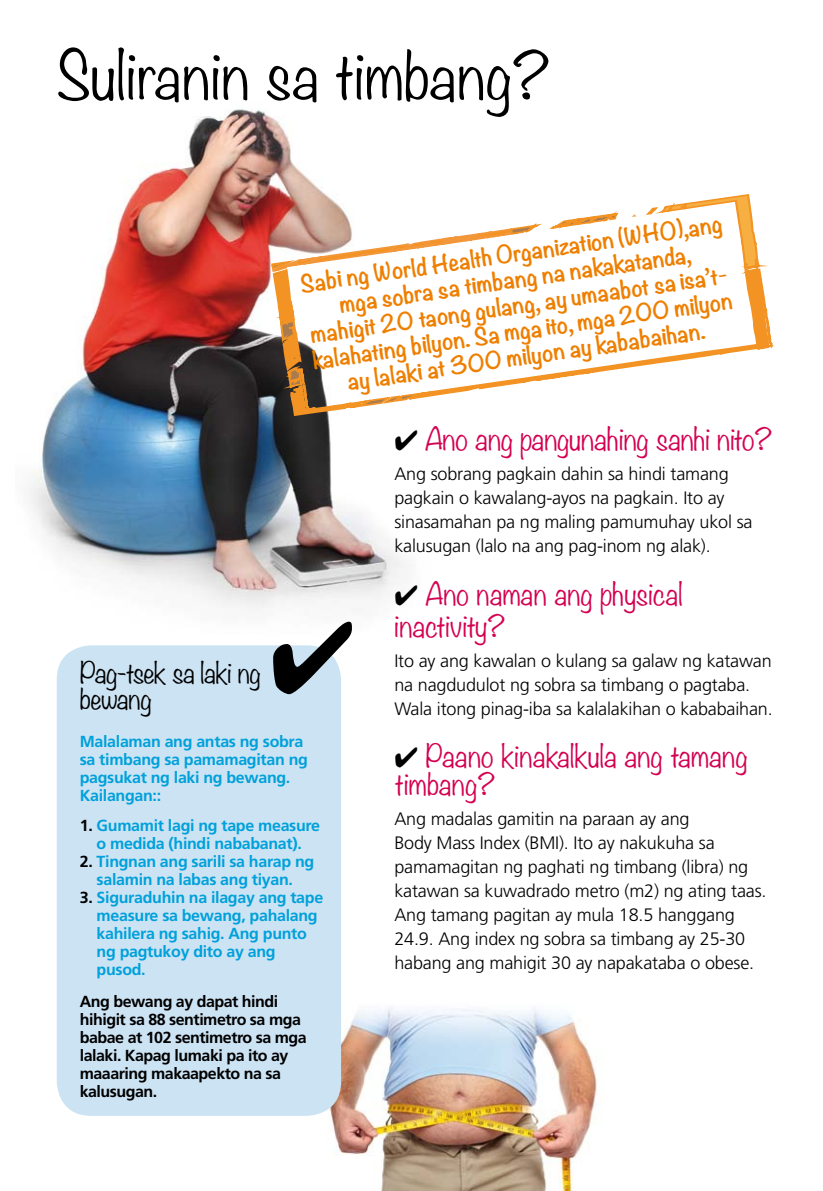
<style>
.page{position:relative;width:823px;height:1191px;background:#fff}
.page>*{position:absolute;margin:0;border:0;box-sizing:border-box;transform-origin:0 0}
.t1{font:300 60px "Noteworthy";color:#000}
.t2{font:300 28px/32px "Noteworthy";color:#d40050}
.t3{font:300 26px/26px "Noteworthy";letter-spacing:-.02em;color:#000}
.t4{font:700 21.8px/25.8px "Noteworthy";color:#ee7f00;text-align:center}
.t5{font:300 18px/24px "Frutiger LT Std";letter-spacing:-.01em;color:#000}
.t6{font:700 16px/18px "Frutiger LT Std";letter-spacing:-.02em;color:#00a1da}
.t7{font:700 16px/18px "Frutiger LT Std";letter-spacing:-.03em;color:#000}
.s1{color:#000}
</style>
<div class="page">
<img style="left:30px;top:109px;width:377px;height:500px">
<svg style="left:258px;top:184px;width:516px;height:234px"></svg>
<img style="left:312px;top:1007px;width:285px;height:184px">
<div style="left:57px;top:645px;width:284px;height:470px;background:#cce3f4;border-radius:34px"></div>
<svg style="left:273px;top:645px;width:68px;height:31px"></svg>
<h1 class="t1" style="left:57px;top:23px;width:494px">Suliranin sa timbang?</h1>
<p class="t4" style="left:298px;top:270px;width:427px;rotate:-8deg">Sabi ng World Health Organization (WHO),ang mga sobra sa timbang na nakakatanda, mahigit 20 taong gulang, ay umaabot sa isa’t&shy;kalahating bilyon. Sa mga ito, mga 200 milyon ay lalaki at 300 milyon ay kababaihan.</p>
<h3 class="t3" style="left:80px;top:658px;width:182px">Pag-tsek sa laki ng bewang</h3>
<p class="t6" style="left:80px;top:732px;width:229px">Malalaman ang antas ng sobra sa timbang sa pamamagitan ng pagsukat ng laki ng bewang.<br>Kailangan::</p>
<p class="t6" style="left:80px;top:816px;width:241px;text-align:center"><span class="s1">1.</span> Gumamit lagi ng tape measure o medida (hindi nababanat).</p>
<p class="t6" style="left:80px;top:852px;width:236px;text-align:center"><span class="s1">2.</span> Tingnan ang sarili sa harap ng salamin na labas ang tiyan.</p>
<p class="t6" style="left:97px;top:888px;width:228px;text-indent:-17px"><span class="s1">3.</span> Siguraduhin na ilagay ang tape measure sa bewang, pahalang kahilera ng sahig. Ang punto ng pagtukoy dito ay ang pusod.</p>
<p class="t7" style="left:80px;top:992px;width:228px">Ang bewang ay dapat hindi hihigit sa 88 sentimetro sa mga babae at 102 sentimetro sa mga lalaki. Kapag lumaki pa ito ay maaaring makaapekto na sa kalusugan.</p>
<h2 class="t2" style="left:394px;top:422px;width:379px"><span class="s1">✔</span> Ano ang pangunahing sanhi nito?</h2>
<p class="t5" style="left:394px;top:462px;width:359px">Ang sobrang pagkain dahin sa hindi tamang pagkain o kawalang-ayos na pagkain. Ito ay sinasamahan pa ng maling pamumuhay ukol sa kalusugan (lalo na ang pag-inom ng alak).</p>
<h2 class="t2" style="left:394px;top:577px;width:290px"><span class="s1">✔</span> Ano naman ang physical inactivity?</h2>
<p class="t5" style="left:394px;top:649px;width:379px">Ito ay ang kawalan o kulang sa galaw ng katawan na nagdudulot ng sobra sa timbang o pagtaba.<br>Wala itong pinag-iba sa kalalakihan o kababaihan.</p>
<h2 class="t2" style="left:394px;top:741px;width:354px;line-height:28px"><span class="s1">✔</span> Paano kinakalkula ang tamang timbang?</h2>
<p class="t5" style="left:394px;top:807px;width:373px">Ang madalas gamitin na paraan ay ang<br>Body Mass Index (BMI). Ito ay nakukuha sa pamamagitan ng paghati ng timbang (libra) ng katawan sa kuwadrado metro (m2) ng ating taas.<br>Ang tamang pagitan ay mula 18.5 hanggang 24.9. Ang index ng sobra sa timbang ay 25-30 habang ang mahigit 30 ay napakataba o obese.</p>
</div>
